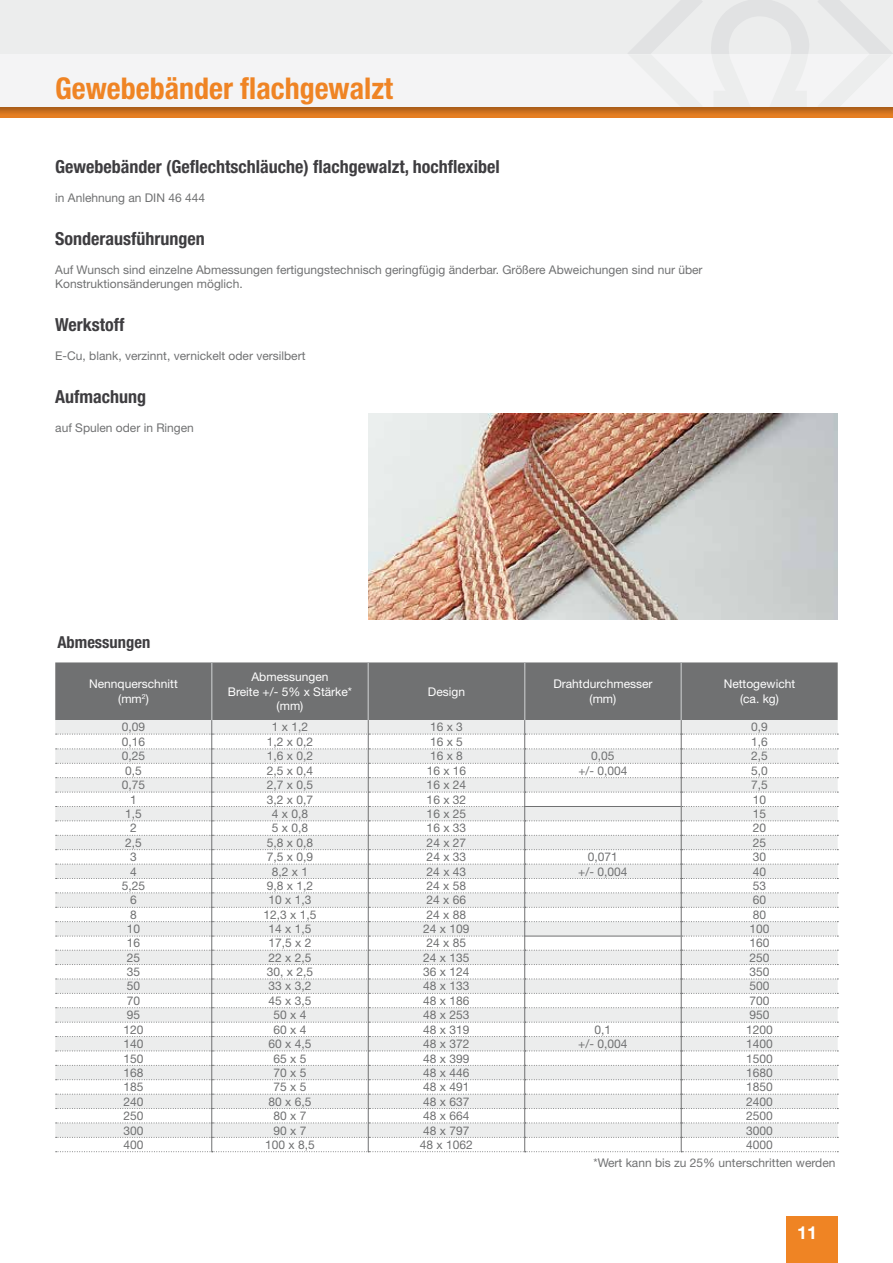
<style>
.page{position:relative;width:893px;height:1263px;background:#fff}
.page>*{position:absolute;margin:0;border:0;box-sizing:border-box;transform-origin:0 0}
.t1{font:700 condensed 30px "Helvetica Neue LT Std";color:#ef8424}
.t2{font:700 condensed 18px "Helvetica Neue LT Std";color:#3e3d40}
.t3{font:700 18px "Helvetica Neue LT Std";color:#fff}
.t4{font:700 condensed 16.5px "Helvetica Neue LT Std";color:#3e3d40}
.t5{font:12px/14.4px "Helvetica Neue LT Std";color:#707172}
.t6{font:12px/14.4px "Helvetica Neue LT Std";color:#fff;text-align:center}
</style>
<div class="page">
<div style="left:0;top:0;width:893px;height:114px;background:#eceded"></div>
<div style="left:0;top:54px;width:893px;height:54px;background:#f4f4f5"></div>
<svg style="left:628px;top:0;width:74px;height:54px"></svg>
<svg style="left:818px;top:0;width:74px;height:54px"></svg>
<svg style="left:711px;top:0;width:98px;height:54px"></svg>
<div style="left:0;top:106px;width:893px;height:13px;background:#000;opacity:.35"></div>
<div style="left:55px;top:662px;width:783px;height:58px;background:#707172"></div>
<hr style="left:211px;top:662px;width:1px;height:58px;background:#b1b3b4">
<hr style="left:367px;top:662px;width:2px;height:58px;background:#b1b3b4">
<hr style="left:524px;top:662px;width:1px;height:58px;background:#b1b3b4">
<hr style="left:680px;top:662px;width:2px;height:58px;background:#b1b3b4">
<svg style="left:56px;top:720px;width:782px;height:432px"></svg>
<img style="left:369px;top:414px;width:469px;height:205px">
<div style="left:787px;top:1216px;width:51px;height:47px;background:#ef8424"></div>
<h1 class="t1" style="left:55px;top:70px;width:339px">Gewebebänder flachgewalzt</h1>
<h2 class="t2" style="left:55px;top:156px;width:446px">Gewebebänder (Geflechtschläuche) flachgewalzt, hochflexibel</h2>
<p class="t5" style="left:55px;top:190px;width:151px">in Anlehnung an DIN 46 444</p>
<h2 class="t2" style="left:55px;top:228px;width:151px">Sonderausführungen</h2>
<p class="t5" style="left:55px;top:262px;width:649px">Auf Wunsch sind einzelne Abmessungen fertigungstechnisch geringfügig änderbar. Größere Abweichungen sind nur über<br>Konstruktionsänderungen möglich.</p>
<h2 class="t2" style="left:55px;top:314px;width:71px">Werkstoff</h2>
<p class="t5" style="left:55px;top:348px;width:252px">E-Cu, blank, verzinnt, vernickelt oder versilbert</p>
<h2 class="t2" style="left:55px;top:386px;width:92px">Aufmachung</h2>
<p class="t5" style="left:55px;top:420px;width:140px">auf Spulen oder in Ringen</p>
<h3 class="t4" style="left:57px;top:632px;width:94px">Abmessungen</h3>
<p class="t6" style="left:89px;top:677px;width:90px">Nennquerschnitt (mm<sup>2</sup>)</p>
<p class="t6" style="left:228px;top:669px;width:126px">Abmessungen<br>Breite +/- 5% x Stärke* (mm)</p>
<p class="t6" style="left:428px;top:684px;width:39px">Design</p>
<p class="t6" style="left:553px;top:677px;width:101px">Drahtdurchmesser (mm)</p>
<p class="t6" style="left:724px;top:677px;width:73px">Nettogewicht (ca. kg)</p>
<p class="t5" style="left:122px;top:719px;width:25px">0,09</p>
<p class="t5" style="left:272px;top:719px;width:38px">1 x 1,2</p>
<p class="t5" style="left:430px;top:719px;width:34px">16 x 3</p>
<p class="t5" style="left:751px;top:719px;width:18px">0,9</p>
<p class="t5" style="left:122px;top:734px;width:25px">0,16</p>
<p class="t5" style="left:267px;top:734px;width:48px">1,2 x 0,2</p>
<p class="t5" style="left:430px;top:734px;width:34px">16 x 5</p>
<p class="t5" style="left:751px;top:734px;width:18px">1,6</p>
<p class="t5" style="left:122px;top:749px;width:25px">0,25</p>
<p class="t5" style="left:267px;top:749px;width:48px">1,6 x 0,2</p>
<p class="t5" style="left:430px;top:749px;width:34px">16 x 8</p>
<p class="t5" style="left:591px;top:749px;width:25px">0,05</p>
<p class="t5" style="left:751px;top:749px;width:18px">2,5</p>
<p class="t5" style="left:125px;top:763px;width:18px">0,5</p>
<p class="t5" style="left:267px;top:763px;width:48px">2,5 x 0,4</p>
<p class="t5" style="left:427px;top:763px;width:41px">16 x 16</p>
<p class="t5" style="left:578px;top:763px;width:51px">+/- 0,004</p>
<p class="t5" style="left:751px;top:763px;width:18px">5,0</p>
<p class="t5" style="left:122px;top:777px;width:25px">0,75</p>
<p class="t5" style="left:267px;top:777px;width:48px">2,7 x 0,5</p>
<p class="t5" style="left:427px;top:777px;width:41px">16 x 24</p>
<p class="t5" style="left:751px;top:777px;width:18px">7,5</p>
<p class="t5" style="left:130px;top:792px;width:8px">1</p>
<p class="t5" style="left:267px;top:792px;width:48px">3,2 x 0,7</p>
<p class="t5" style="left:427px;top:792px;width:41px">16 x 32</p>
<p class="t5" style="left:753px;top:792px;width:15px">10</p>
<p class="t5" style="left:125px;top:806px;width:18px">1,5</p>
<p class="t5" style="left:272px;top:806px;width:38px">4 x 0,8</p>
<p class="t5" style="left:427px;top:806px;width:41px">16 x 25</p>
<p class="t5" style="left:753px;top:806px;width:15px">15</p>
<p class="t5" style="left:130px;top:821px;width:8px">2</p>
<p class="t5" style="left:272px;top:821px;width:38px">5 x 0,8</p>
<p class="t5" style="left:427px;top:821px;width:41px">16 x 33</p>
<p class="t5" style="left:753px;top:821px;width:15px">20</p>
<p class="t5" style="left:125px;top:835px;width:18px">2,5</p>
<p class="t5" style="left:267px;top:835px;width:48px">5,8 x 0,8</p>
<p class="t5" style="left:427px;top:835px;width:41px">24 x 27</p>
<p class="t5" style="left:753px;top:835px;width:15px">25</p>
<p class="t5" style="left:130px;top:849px;width:8px">3</p>
<p class="t5" style="left:267px;top:849px;width:48px">7,5 x 0,9</p>
<p class="t5" style="left:427px;top:849px;width:41px">24 x 33</p>
<p class="t5" style="left:588px;top:849px;width:32px">0,071</p>
<p class="t5" style="left:753px;top:849px;width:15px">30</p>
<p class="t5" style="left:130px;top:864px;width:8px">4</p>
<p class="t5" style="left:272px;top:864px;width:38px">8,2 x 1</p>
<p class="t5" style="left:427px;top:864px;width:41px">24 x 43</p>
<p class="t5" style="left:578px;top:864px;width:51px">+/- 0,004</p>
<p class="t5" style="left:753px;top:864px;width:15px">40</p>
<p class="t5" style="left:122px;top:878px;width:25px">5,25</p>
<p class="t5" style="left:267px;top:878px;width:48px">9,8 x 1,2</p>
<p class="t5" style="left:427px;top:878px;width:41px">24 x 58</p>
<p class="t5" style="left:753px;top:878px;width:15px">53</p>
<p class="t5" style="left:130px;top:893px;width:8px">6</p>
<p class="t5" style="left:268px;top:893px;width:44px">10 x 1,3</p>
<p class="t5" style="left:427px;top:893px;width:41px">24 x 66</p>
<p class="t5" style="left:753px;top:893px;width:15px">60</p>
<p class="t5" style="left:130px;top:907px;width:8px">8</p>
<p class="t5" style="left:263px;top:907px;width:54px">12,3 x 1,5</p>
<p class="t5" style="left:427px;top:907px;width:41px">24 x 88</p>
<p class="t5" style="left:753px;top:907px;width:15px">80</p>
<p class="t5" style="left:127px;top:921px;width:15px">10</p>
<p class="t5" style="left:268px;top:921px;width:44px">14 x 1,5</p>
<p class="t5" style="left:423px;top:921px;width:48px">24 x 109</p>
<p class="t5" style="left:749px;top:921px;width:22px">100</p>
<p class="t5" style="left:127px;top:936px;width:15px">16</p>
<p class="t5" style="left:268px;top:936px;width:44px">17,5 x 2</p>
<p class="t5" style="left:427px;top:936px;width:41px">24 x 85</p>
<p class="t5" style="left:749px;top:936px;width:22px">160</p>
<p class="t5" style="left:127px;top:950px;width:15px">25</p>
<p class="t5" style="left:268px;top:950px;width:44px">22 x 2,5</p>
<p class="t5" style="left:423px;top:950px;width:48px">24 x 135</p>
<p class="t5" style="left:749px;top:950px;width:22px">250</p>
<p class="t5" style="left:127px;top:964px;width:15px">35</p>
<p class="t5" style="left:267px;top:964px;width:48px">30, x 2,5</p>
<p class="t5" style="left:423px;top:964px;width:48px">36 x 124</p>
<p class="t5" style="left:749px;top:964px;width:22px">350</p>
<p class="t5" style="left:127px;top:979px;width:15px">50</p>
<p class="t5" style="left:268px;top:979px;width:44px">33 x 3,2</p>
<p class="t5" style="left:423px;top:979px;width:48px">48 x 133</p>
<p class="t5" style="left:749px;top:979px;width:22px">500</p>
<p class="t5" style="left:127px;top:993px;width:15px">70</p>
<p class="t5" style="left:268px;top:993px;width:44px">45 x 3,5</p>
<p class="t5" style="left:423px;top:993px;width:48px">48 x 186</p>
<p class="t5" style="left:749px;top:993px;width:22px">700</p>
<p class="t5" style="left:127px;top:1008px;width:15px">95</p>
<p class="t5" style="left:273px;top:1008px;width:34px">50 x 4</p>
<p class="t5" style="left:423px;top:1008px;width:48px">48 x 253</p>
<p class="t5" style="left:749px;top:1008px;width:22px">950</p>
<p class="t5" style="left:123px;top:1022px;width:22px">120</p>
<p class="t5" style="left:273px;top:1022px;width:34px">60 x 4</p>
<p class="t5" style="left:423px;top:1022px;width:48px">48 x 319</p>
<p class="t5" style="left:595px;top:1022px;width:18px">0,1</p>
<p class="t5" style="left:746px;top:1022px;width:28px">1200</p>
<p class="t5" style="left:123px;top:1036px;width:22px">140</p>
<p class="t5" style="left:268px;top:1036px;width:44px">60 x 4,5</p>
<p class="t5" style="left:423px;top:1036px;width:48px">48 x 372</p>
<p class="t5" style="left:578px;top:1036px;width:51px">+/- 0,004</p>
<p class="t5" style="left:746px;top:1036px;width:28px">1400</p>
<p class="t5" style="left:123px;top:1051px;width:22px">150</p>
<p class="t5" style="left:273px;top:1051px;width:34px">65 x 5</p>
<p class="t5" style="left:423px;top:1051px;width:48px">48 x 399</p>
<p class="t5" style="left:746px;top:1051px;width:28px">1500</p>
<p class="t5" style="left:123px;top:1065px;width:22px">168</p>
<p class="t5" style="left:273px;top:1065px;width:34px">70 x 5</p>
<p class="t5" style="left:423px;top:1065px;width:48px">48 x 446</p>
<p class="t5" style="left:746px;top:1065px;width:28px">1680</p>
<p class="t5" style="left:123px;top:1080px;width:22px">185</p>
<p class="t5" style="left:273px;top:1080px;width:34px">75 x 5</p>
<p class="t5" style="left:423px;top:1080px;width:48px">48 x 491</p>
<p class="t5" style="left:746px;top:1080px;width:28px">1850</p>
<p class="t5" style="left:123px;top:1094px;width:22px">240</p>
<p class="t5" style="left:268px;top:1094px;width:44px">80 x 6,5</p>
<p class="t5" style="left:423px;top:1094px;width:48px">48 x 637</p>
<p class="t5" style="left:746px;top:1094px;width:28px">2400</p>
<p class="t5" style="left:123px;top:1108px;width:22px">250</p>
<p class="t5" style="left:273px;top:1108px;width:34px">80 x 7</p>
<p class="t5" style="left:423px;top:1108px;width:48px">48 x 664</p>
<p class="t5" style="left:746px;top:1108px;width:28px">2500</p>
<p class="t5" style="left:123px;top:1123px;width:22px">300</p>
<p class="t5" style="left:273px;top:1123px;width:34px">90 x 7</p>
<p class="t5" style="left:423px;top:1123px;width:48px">48 x 797</p>
<p class="t5" style="left:746px;top:1123px;width:28px">3000</p>
<p class="t5" style="left:123px;top:1137px;width:22px">400</p>
<p class="t5" style="left:265px;top:1137px;width:51px">100 x 8,5</p>
<p class="t5" style="left:420px;top:1137px;width:54px">48 x 1062</p>
<p class="t5" style="left:593px;top:1135px;width:244px;line-height:17.7px;text-indent:153px">4000<br>*Wert kann bis zu 25% unterschritten werden</p>
<h2 class="t3" style="left:797px;top:1221px;width:22px">11</h2>
</div>
